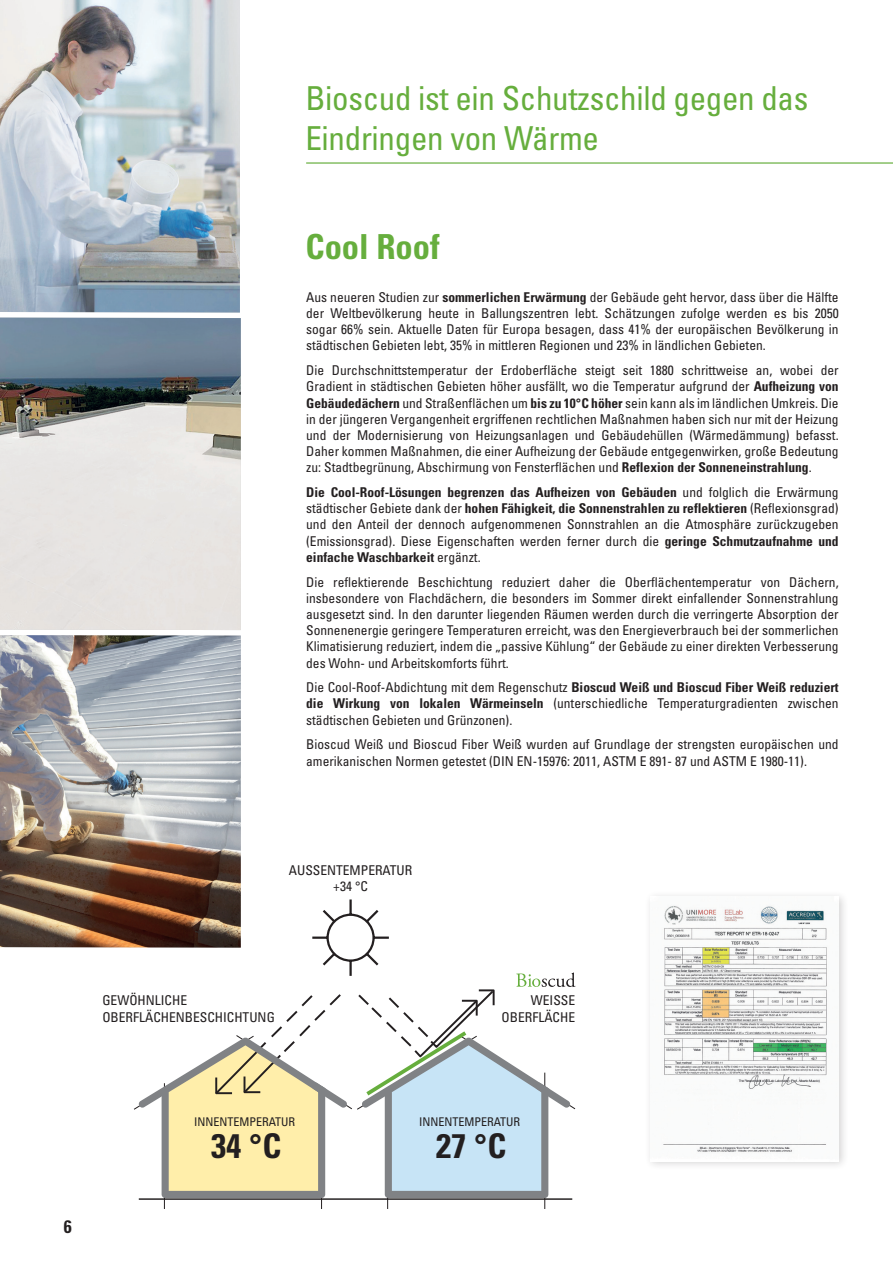
<style>
.page{position:relative;width:893px;height:1263px;background:#fff}
.page>*{position:absolute;margin:0;border:0;box-sizing:border-box;transform-origin:0 0}
.t1{font:700 condensed 34.5px "Univers LT Std";color:#66ae3d}
.t2{font:700 condensed 34.05px "Univers LT Std";color:#231f20}
.t3{font:condensed 33px/39.6px "Univers LT Std";letter-spacing:-.01em;color:#66ae3d}
.t4{font:700 condensed 18px "Univers LT Std";color:#231f20}
.t5{font:condensed 13.5px/16.2px "Univers LT Std";color:#231f20;text-align:justify}
.t6{font:condensed 12px "Univers LT Std";color:#231f20}
.s1{font-weight:700}
</style>
<div class="page">
<hr style="left:306px;top:162px;width:587px;height:2px;background:#66ae3d">
<img style="left:0;top:318px;width:241px;height:312px">
<img style="left:0;top:635px;width:241px;height:313px">
<img style="left:0;top:0;width:240px;height:312px">
<div style="left:644px;top:890px;width:205px;height:281px;background:#231f20;opacity:.2"></div>
<img style="left:651px;top:897px;width:188px;height:264px">
<hr style="left:321px;top:1088px;width:1px;height:121px;background:#231f20">
<hr style="left:164px;top:1083px;width:1px;height:126px;background:#231f20">
<hr style="left:139px;top:1198px;width:433px;height:2px;background:#231f20">
<hr style="left:544px;top:1072px;width:1px;height:137px;background:#231f20">
<hr style="left:387px;top:1088px;width:1px;height:121px;background:#231f20">
<svg style="left:134px;top:897px;width:441px;height:301px"></svg>
<p class="t3" style="left:305px;top:78px;width:504px">Bioscud ist ein Schutzschild gegen das<br>Eindringen von Wärme</p>
<p class="t1" style="left:305px;top:225px;width:136px">Cool Roof</p>
<p class="t5" style="left:306px;top:289px;width:534px">Aus neueren Studien zur <span class="s1">sommerlichen Erwärmung</span> der Gebäude geht hervor, dass über die Hälfte der Weltbevölkerung heute in Ballungszentren lebt. Schätzungen zufolge werden es bis 2050 sogar 66% sein. Aktuelle Daten für Europa besagen, dass 41% der europäischen Bevölkerung in städtischen Gebieten lebt, 35% in mittleren Regionen und 23% in ländlichen Gebieten.</p>
<p class="t5" style="left:306px;top:362px;width:534px">Die Durchschnittstemperatur der Erdoberfläche steigt seit 1880 schrittweise an, wobei der Gradient in städtischen Gebieten höher ausfällt, wo die Temperatur aufgrund der <span class="s1">Aufheizung von Gebäudedächern</span> und Straßenflächen um <span class="s1">bis zu 10°C höher</span> sein kann als im ländlichen Umkreis. Die in der jüngeren Vergangenheit ergriffenen rechtlichen Maßnahmen haben sich nur mit der Heizung und der Modernisierung von Heizungsanlagen und Gebäudehüllen (Wärmedämmung) befasst.<br>Daher kommen Maßnahmen, die einer Aufheizung der Gebäude entgegenwirken, große Bedeutung zu: Stadtbegrünung, Abschirmung von Fensterflächen und <span class="s1">Reflexion der Sonneneinstrahlung</span>.</p>
<p class="t5" style="left:306px;top:484px;width:534px"><span class="s1">Die Cool-Roof-Lösungen begrenzen das Aufheizen von Gebäuden</span> und folglich die Erwärmung städtischer Gebiete dank der <span class="s1">hohen Fähigkeit, die Sonnenstrahlen zu reflektieren</span> (Reflexionsgrad) und den Anteil der dennoch aufgenommenen Sonnstrahlen an die Atmosphäre zurückzugeben (Emissionsgrad). Diese Eigenschaften werden ferner durch die <span class="s1">geringe Schmutzaufnahme und einfache Waschbarkeit</span> ergänzt.</p>
<p class="t5" style="left:306px;top:573px;width:534px">Die reflektierende Beschichtung reduziert daher die Oberflächentemperatur von Dächern, insbesondere von Flachdächern, die besonders im Sommer direkt einfallender Sonnenstrahlung ausgesetzt sind. In den darunter liegenden Räumen werden durch die verringerte Absorption der Sonnenenergie geringere Temperaturen erreicht, was den Energieverbrauch bei der sommerlichen Klimatisierung reduziert, indem die „passive Kühlung“ der Gebäude zu einer direkten Verbesserung des Wohn- und Arbeitskomforts führt.</p>
<p class="t5" style="left:306px;top:679px;width:534px">Die Cool-Roof-Abdichtung mit dem Regenschutz <span class="s1">Bioscud Weiß und Bioscud Fiber Weiß reduziert die Wirkung von lokalen Wärmeinseln</span> (unterschiedliche Temperaturgradienten zwischen städtischen Gebieten und Grünzonen).</p>
<p class="t5" style="left:306px;top:736px;width:534px">Bioscud Weiß und Bioscud Fiber Weiß wurden auf Grundlage der strengsten europäischen und amerikanischen Normen getestet (DIN EN-15976: 2011, ASTM E 891- 87 und ASTM E 1980-11).</p>
<p class="t5" style="left:289px;top:862px;width:125px">AUSSENTEMPERATUR</p>
<p class="t5" style="left:333px;top:878px;width:36px">+34 °C</p>
<p class="t5" style="left:102px;top:992px;width:174px">GEWÖHNLICHE<br>OBERFLÄCHENBESCHICHTUNG</p>
<h3 class="t4" style="left:64px;top:1216px;width:9px">6</h3>
<p class="t6" style="left:194px;top:1114px;width:103px">INNENTEMPERATUR</p>
<p class="t2" style="left:211px;top:1125px;width:72px">34 °C</p>
<p class="t5" style="left:502px;top:992px;width:75px;text-align:right">WEISSE<br>OBERFLÄCHE</p>
<p class="t6" style="left:419px;top:1114px;width:103px">INNENTEMPERATUR</p>
<p class="t2" style="left:436px;top:1125px;width:72px">27 °C</p>
</div>
